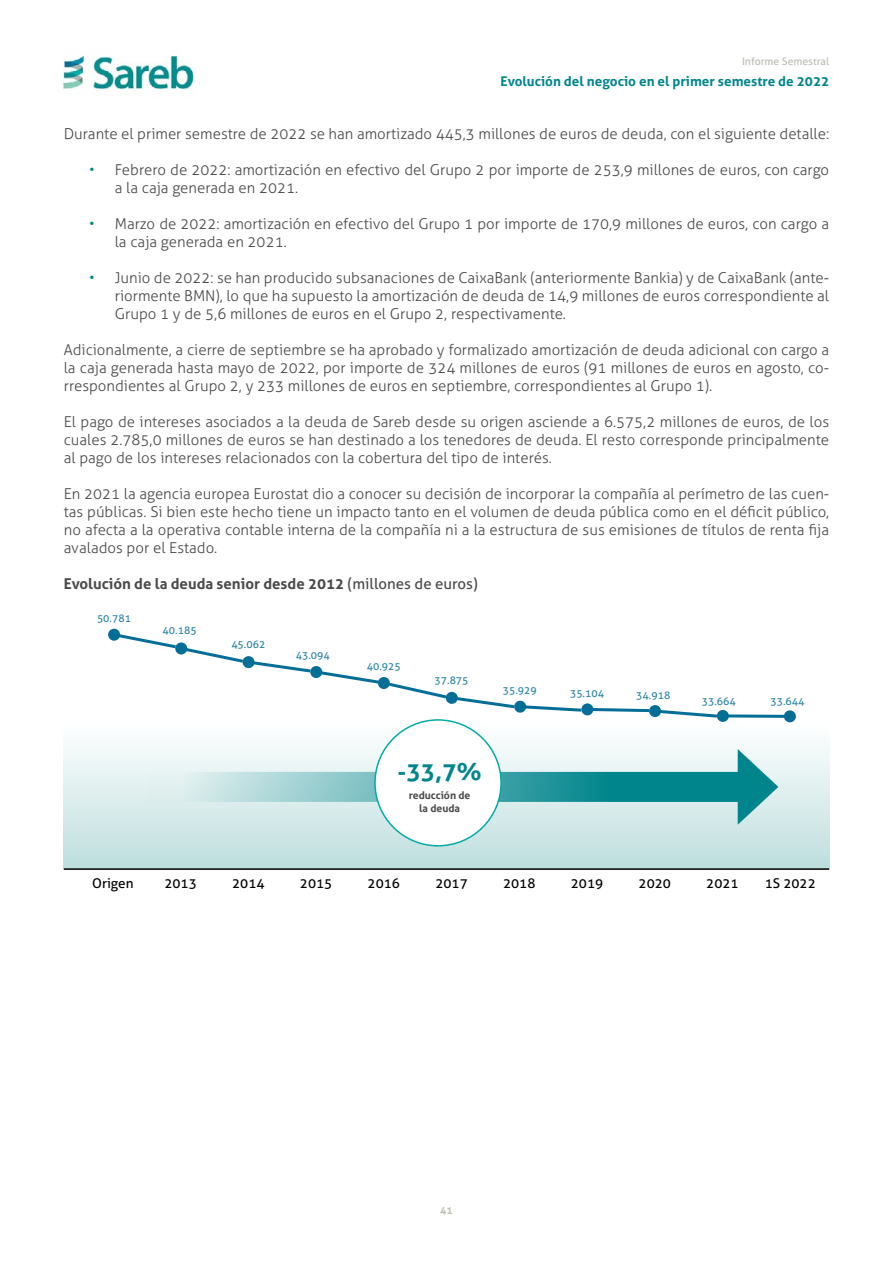
<style>
.page{position:relative;width:893px;height:1263px;background:#fff}
.page>*{position:absolute;margin:0;border:0;box-sizing:border-box;transform-origin:0 0}
.t1{font:700 24px "Aller";color:#00858c}
.base{font:300 15px/18px "Aller";color:#4a4a49;text-align:justify}
.titulo_figura{font:700 15px "Aller";color:#4a4a49}
.t2{font:13.5px "Aller";color:#000}
.t3{font:700 13.5px "Aller";color:#00858c}
.t4{font:10.5px "Aller";color:#2a84a7}
.t5{font:700 10.5px "Aller";color:#4a4a49}
.t6{font:10.5px "Aller";color:#bbbeb4}
.t7{font:700 10.5px "Aller";color:#bbbeb4}
.s1{color:#00858c}
.s2{font-weight:400}
</style>
<div class="page">
<img style="left:64px;top:55px;width:130px;height:35px">
<div style="left:64px;top:716px;width:765px;height:152px;background:linear-gradient(to bottom,#fff,#bedfde)"></div>
<hr style="left:64px;top:868px;width:765px;height:2px;background:#000">
<svg style="left:108px;top:629px;width:12px;height:12px"></svg>
<svg style="left:111px;top:631px;width:609px;height:88px"></svg>
<div style="left:581px;top:703px;width:12px;height:12px;background:#046e97;border-radius:50%"></div>
<svg style="left:729px;top:714px;width:55px;height:4px"></svg>
<div style="left:717px;top:710px;width:12px;height:12px;background:#046e97;border-radius:50%"></div>
<div style="left:784px;top:710px;width:12px;height:12px;background:#046e97;border-radius:50%"></div>
<svg style="left:145px;top:772px;width:593px;height:30px;background:#60b2b6"></svg>
<svg style="left:738px;top:749px;width:40px;height:76px;background:#71babe"></svg>
<div style="left:375px;top:720px;width:126px;height:126px;background:#fff;border-radius:50%"></div>
<p class="t6" style="left:742px;top:55px;width:89px">Informe Semestral</p>
<p class="t3" style="left:500px;top:73px;width:330px">Evolución del negocio en el primer semestre de 2022</p>
<p class="base" style="left:64px;top:124px;width:767px">Durante el primer semestre de 2022 se han amortizado 445,3 millones de euros de deuda, con el siguiente detalle:</p>
<p class="base" style="left:115px;top:160px;width:716px;text-indent:-26px"><span class="s1">•</span> Febrero de 2022: amortización en efectivo del Grupo 2 por importe de 253,9 millones de euros, con cargo a la caja generada en 2021.</p>
<p class="base" style="left:115px;top:214px;width:716px;text-indent:-26px"><span class="s1">•</span> Marzo de 2022: amortización en efectivo del Grupo 1 por importe de 170,9 millones de euros, con cargo a la caja generada en 2021.</p>
<p class="base" style="left:115px;top:268px;width:716px;text-indent:-26px"><span class="s1">•</span> Junio de 2022: se han producido subsanaciones de CaixaBank (anteriormente Bankia) y de CaixaBank (ante&shy;riormente BMN), lo que ha supuesto la amortización de deuda de 14,9 millones de euros correspondiente al Grupo 1 y de 5,6 millones de euros en el Grupo 2, respectivamente.</p>
<p class="base" style="left:64px;top:340px;width:767px">Adicionalmente, a cierre de septiembre se ha aprobado y formalizado amortización de deuda adicional con cargo a la caja generada hasta mayo de 2022, por importe de 324 millones de euros (91 millones de euros en agosto, co&shy;rrespondientes al Grupo 2, y 233 millones de euros en septiembre, correspondientes al Grupo 1).</p>
<p class="base" style="left:64px;top:412px;width:767px">El pago de intereses asociados a la deuda de Sareb desde su origen asciende a 6.575,2 millones de euros, de los cuales 2.785,0 millones de euros se han destinado a los tenedores de deuda. El resto corresponde principalmente al pago de los intereses relacionados con la cobertura del tipo de interés.</p>
<p class="base" style="left:64px;top:484px;width:767px">En 2021 la agencia europea Eurostat dio a conocer su decisión de incorporar la compañía al perímetro de las cuen&shy;tas públicas. Si bien este hecho tiene un impacto tanto en el volumen de deuda pública como en el déficit público, no afecta a la operativa contable interna de la compañía ni a la estructura de sus emisiones de títulos de renta fija avalados por el Estado.</p>
<p class="titulo_figura" style="left:64px;top:574px;width:415px">Evolución de la deuda senior desde 2012 <span class="s2">(millones de euros)</span></p>
<p class="t4" style="left:97px;top:612px;width:36px">50.781</p>
<p class="t4" style="left:163px;top:624px;width:36px">40.185</p>
<p class="t4" style="left:231px;top:638px;width:36px">45.062</p>
<p class="t4" style="left:296px;top:649px;width:36px">43.094</p>
<p class="t4" style="left:367px;top:659px;width:36px">40.925</p>
<p class="t4" style="left:435px;top:674px;width:36px">37.875</p>
<p class="t4" style="left:503px;top:684px;width:36px">35.929</p>
<p class="t4" style="left:570px;top:687px;width:36px">35.104</p>
<p class="t4" style="left:636px;top:689px;width:36px">34.918</p>
<p class="t1" style="left:397px;top:757px;width:86px">-33,7%</p>
<p class="t5" style="left:409px;top:789px;width:63px">reducción de</p>
<p class="t5" style="left:419px;top:801px;width:42px">la deuda</p>
<p class="t4" style="left:702px;top:694px;width:36px">33.664</p>
<p class="t4" style="left:770px;top:694px;width:36px">33.644</p>
<p class="t2" style="left:92px;top:874px;width:43px">Origen</p>
<p class="t2" style="left:164px;top:874px;width:34px">2013</p>
<p class="t2" style="left:232px;top:874px;width:34px">2014</p>
<p class="t2" style="left:300px;top:874px;width:34px">2015</p>
<p class="t2" style="left:368px;top:874px;width:34px">2016</p>
<p class="t2" style="left:435px;top:874px;width:34px">2017</p>
<p class="t2" style="left:503px;top:874px;width:34px">2018</p>
<p class="t2" style="left:571px;top:874px;width:34px">2019</p>
<p class="t2" style="left:639px;top:874px;width:34px">2020</p>
<p class="t2" style="left:706px;top:874px;width:34px">2021</p>
<p class="t2" style="left:765px;top:874px;width:53px">1S 2022</p>
<p class="t7" style="left:440px;top:1203px;width:14px">41</p>
</div>
